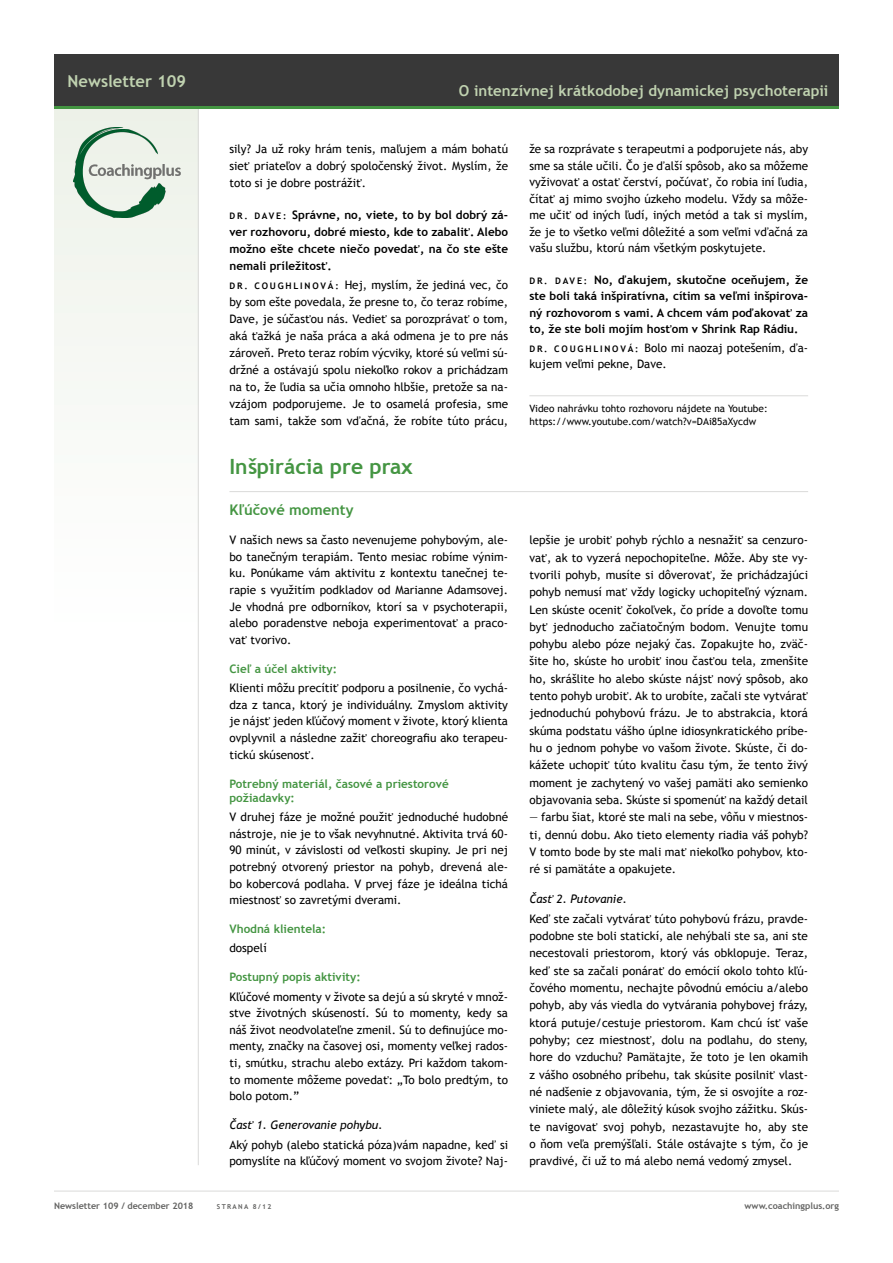
<style>
.page{position:relative;width:893px;height:1263px;background:#fff}
.page>*{position:absolute;margin:0;border:0;box-sizing:border-box;transform-origin:0 0}
.t1{font:700 21px "Trebuchet MS";color:#449542}
.t2{font:700 16.5px "Trebuchet MS";color:#c0d2b0}
.t3{font:700 15px "Trebuchet MS";color:#c0d2b0}
.t4{font:700 14.7px "Trebuchet MS";color:#449542}
.t5{font:11.7px/17.2px "Trebuchet MS";color:#000;text-align:justify}
.t6{font:700 11.7px/17.1px "Trebuchet MS";color:#000;text-align:justify}
.t7{font:700 11.7px/14.1px "Trebuchet MS";color:#449542}
.t8{font:italic 11.7px "Trebuchet MS";color:#000}
.t9{font:10.05px/13.5px "Trebuchet MS";color:#000}
.t10{font:700 9px "Trebuchet MS";color:#636362}
.t11{font:700 6.75px "Trebuchet MS";letter-spacing:.2em;color:#636362}
.s1{font-size:9px}
.s2{font-weight:700;font-size:9px}
</style>
<div class="page">
<div style="left:54px;top:106px;width:145px;height:525px;background:#f7f9f5"></div>
<hr style="left:54px;top:1191px;width:785px;height:1px;background:#dadad9">
<hr style="left:198px;top:108px;width:1px;height:1057px;background:#dadad9">
<div style="left:54px;top:54px;width:785px;height:53px;background:#383838"></div>
<hr style="left:54px;top:106px;width:785px;height:3px;background:#449542">
<img style="left:74px;top:127px;width:106px;height:91px">
<hr style="left:529px;top:395px;width:279px;height:1px;background:#dadad9">
<hr style="left:229px;top:491px;width:579px;height:1px;background:#dadad9">
<h2 class="t2" style="left:68px;top:70px;width:120px">Newsletter 109</h2>
<p class="t3" style="left:459px;top:81px;width:371px">O intenzívnej krátkodobej dynamickej psychoterapii</p>
<p class="t5" style="left:229px;top:140px;width:280px">sily? Ja už roky hrám tenis, maľujem a mám bohatú sieť priateľov a dobrý spoločenský život. Myslím, že toto si je dobre postrážiť.</p>
<p class="t6" style="left:229px;top:206px;width:280px"><span class="s1">D R . D AV E :</span> Správne, no, viete, to by bol dobrý zá&shy;ver rozhovoru, dobré miesto, kde to zabaliť. Alebo možno ešte chcete niečo povedať, na čo ste ešte nemali príležitosť.</p>
<p class="t5" style="left:229px;top:276px;width:280px"><span class="s2">D R . C O U G H L I N O V Á :</span> Hej, myslím, že jediná vec, čo by som ešte povedala, že presne to, čo teraz robíme, Dave, je súčasťou nás. Vedieť sa porozprávať o tom, aká ťažká je naša práca a aká odmena je to pre nás zároveň. Preto teraz robím výcviky, ktoré sú veľmi sú&shy;držné a ostávajú spolu niekoľko rokov a prichádzam na to, že ľudia sa učia omnoho hlbšie, pretože sa na&shy;vzájom podporujeme. Je to osamelá profesia, sme tam sami, takže som vďačná, že robíte túto prácu,</p>
<h1 class="t1" style="left:229px;top:454px;width:185px">Inšpirácia pre prax</h1>
<p class="t4" style="left:229px;top:500px;width:126px">Kľúčové momenty</p>
<p class="t5" style="left:229px;top:532px;width:280px;line-height:16.6px">V našich news sa často nevenujeme pohybovým, ale&shy;bo tanečným terapiám. Tento mesiac robíme výnim&shy;ku. Ponúkame vám aktivitu z kontextu tanečnej te&shy;rapie s využitím podkladov od Marianne Adamsovej.<br>Je vhodná pre odborníkov, ktorí sa v psychoterapii, alebo poradenstve neboja experimentovať a praco&shy;vať tvorivo.</p>
<p class="t7" style="left:229px;top:662px;width:109px">Cieľ a účel aktivity:</p>
<p class="t5" style="left:229px;top:680px;width:280px;line-height:16.6px">Klienti môžu precítiť podporu a posilnenie, čo vychá&shy;dza z tanca, ktorý je individuálny. Zmyslom aktivity je nájsť jeden kľúčový moment v živote, ktorý klienta ovplyvnil a následne zažiť choreografiu ako terapeu&shy;tickú skúsenosť.</p>
<p class="t7" style="left:229px;top:776px;width:221px">Potrebný materiál, časové a priestorové požiadavky:</p>
<p class="t5" style="left:229px;top:809px;width:280px;line-height:16.6px">V druhej fáze je možné použiť jednoduché hudobné nástroje, nie je to však nevyhnutné. Aktivita trvá 60- 90 minút, v závislosti od veľkosti skupiny. Je pri nej potrebný otvorený priestor na pohyb, drevená ale&shy;bo kobercová podlaha. V prvej fáze je ideálna tichá miestnosť so zavretými dverami.</p>
<p class="t7" style="left:229px;top:922px;width:98px">Vhodná klientela:</p>
<p class="t5" style="left:229px;top:940px;width:39px">dospelí</p>
<p class="t7" style="left:229px;top:970px;width:133px">Postupný popis aktivity:</p>
<p class="t5" style="left:229px;top:988px;width:280px;line-height:16.6px">Kľúčové momenty v živote sa dejú a sú skryté v množ&shy;stve životných skúseností. Sú to momenty, kedy sa náš život neodvolateľne zmenil. Sú to definujúce mo&shy;menty, značky na časovej osi, momenty veľkej rados&shy;ti, smútku, strachu alebo extázy. Pri každom takom&shy;to momente môžeme povedať: „To bolo predtým, to bolo potom.”</p>
<p class="t8" style="left:229px;top:1118px;width:155px">Časť 1. Generovanie pohybu.</p>
<p class="t5" style="left:229px;top:1136px;width:280px;line-height:16.6px">Aký pohyb (alebo statická póza)vám napadne, keď si pomyslíte na kľúčový moment vo svojom živote? Naj-</p>
<p class="t5" style="left:529px;top:141px;width:280px;line-height:16.5px">že sa rozprávate s terapeutmi a podporujete nás, aby sme sa stále učili. Čo je ďalší spôsob, ako sa môžeme vyživovať a ostať čerství, počúvať, čo robia iní ľudia, čítať aj mimo svojho úzkeho modelu. Vždy sa môže&shy;me učiť od iných ľudí, iných metód a tak si myslím, že je to všetko veľmi dôležité a som veľmi vďačná za vašu službu, ktorú nám všetkým poskytujete.</p>
<p class="t6" style="left:529px;top:271px;width:280px;line-height:16.5px"><span class="s1">D R . D AV E :</span> No, ďakujem, skutočne oceňujem, že ste boli taká inšpiratívna, cítim sa veľmi inšpirova&shy;ný rozhovorom s vami. A chcem vám poďakovať za to, že ste boli mojím hosťom v Shrink Rap Rádiu.</p>
<p class="t5" style="left:529px;top:339px;width:280px;line-height:16.5px"><span class="s2">D R . C O U G H L I N O V Á :</span> Bolo mi naozaj potešením, ďa&shy;kujem veľmi pekne, Dave.</p>
<p class="t9" style="left:529px;top:401px;width:240px">Video nahrávku tohto rozhovoru nájdete na Youtube: https://www.youtube.com/watch?v=DAi85aXycdw</p>
<p class="t5" style="left:529px;top:532px;width:280px">lepšie je urobiť pohyb rýchlo a nesnažiť sa cenzuro&shy;vať, ak to vyzerá nepochopiteľne. Môže. Aby ste vy&shy;tvorili pohyb, musíte si dôverovať, že prichádzajúci pohyb nemusí mať vždy logicky uchopiteľný význam.<br>Len skúste oceniť čokoľvek, čo príde a dovoľte tomu byť jednoducho začiatočným bodom. Venujte tomu pohybu alebo póze nejaký čas. Zopakujte ho, zväč&shy;šite ho, skúste ho urobiť inou časťou tela, zmenšite ho, skrášlite ho alebo skúste nájsť nový spôsob, ako tento pohyb urobiť. Ak to urobíte, začali ste vytvárať jednoduchú pohybovú frázu. Je to abstrakcia, ktorá skúma podstatu vášho úplne idiosynkratického príbe&shy;hu o jednom pohybe vo vašom živote. Skúste, či do&shy;kážete uchopiť túto kvalitu času tým, že tento živý moment je zachytený vo vašej pamäti ako semienko objavovania seba. Skúste si spomenúť na každý detail</p>
<p class="t5" style="left:529px;top:809px;width:280px">— farbu šiat, ktoré ste mali na sebe, vôňu v miestnos&shy;ti, dennú dobu. Ako tieto elementy riadia váš pohyb?<br>V tomto bode by ste mali mať niekoľko pohybov, kto&shy;ré si pamätáte a opakujete.</p>
<p class="t8" style="left:529px;top:892px;width:99px">Časť 2. Putovanie.</p>
<p class="t5" style="left:529px;top:910px;width:280px">Keď ste začali vytvárať túto pohybovú frázu, pravde&shy;podobne ste boli statickí, ale nehýbali ste sa, ani ste necestovali priestorom, ktorý vás obklopuje. Teraz, keď ste sa začali ponárať do emócií okolo tohto kľú&shy;čového momentu, nechajte pôvodnú emóciu a/alebo pohyb, aby vás viedla do vytvárania pohybovej frázy, ktorá putuje/cestuje priestorom. Kam chcú ísť vaše pohyby; cez miestnosť, dolu na podlahu, do steny, hore do vzduchu? Pamätajte, že toto je len okamih z vášho osobného príbehu, tak skúsite posilniť vlast&shy;né nadšenie z objavovania, tým, že si osvojíte a roz&shy;viniete malý, ale dôležitý kúsok svojho zážitku. Skús&shy;te navigovať svoj pohyb, nezastavujte ho, aby ste o ňom veľa premýšľali. Stále ostávajte s tým, čo je pravdivé, či už to má alebo nemá vedomý zmysel.</p>
<p class="t10" style="left:54px;top:1200px;width:141px">Newsletter 109 / december 2018</p>
<p class="t11" style="left:217px;top:1202px;width:56px">STRANA 8/12</p>
<p class="t10" style="left:745px;top:1200px;width:96px">www.coachingplus.org</p>
</div>
